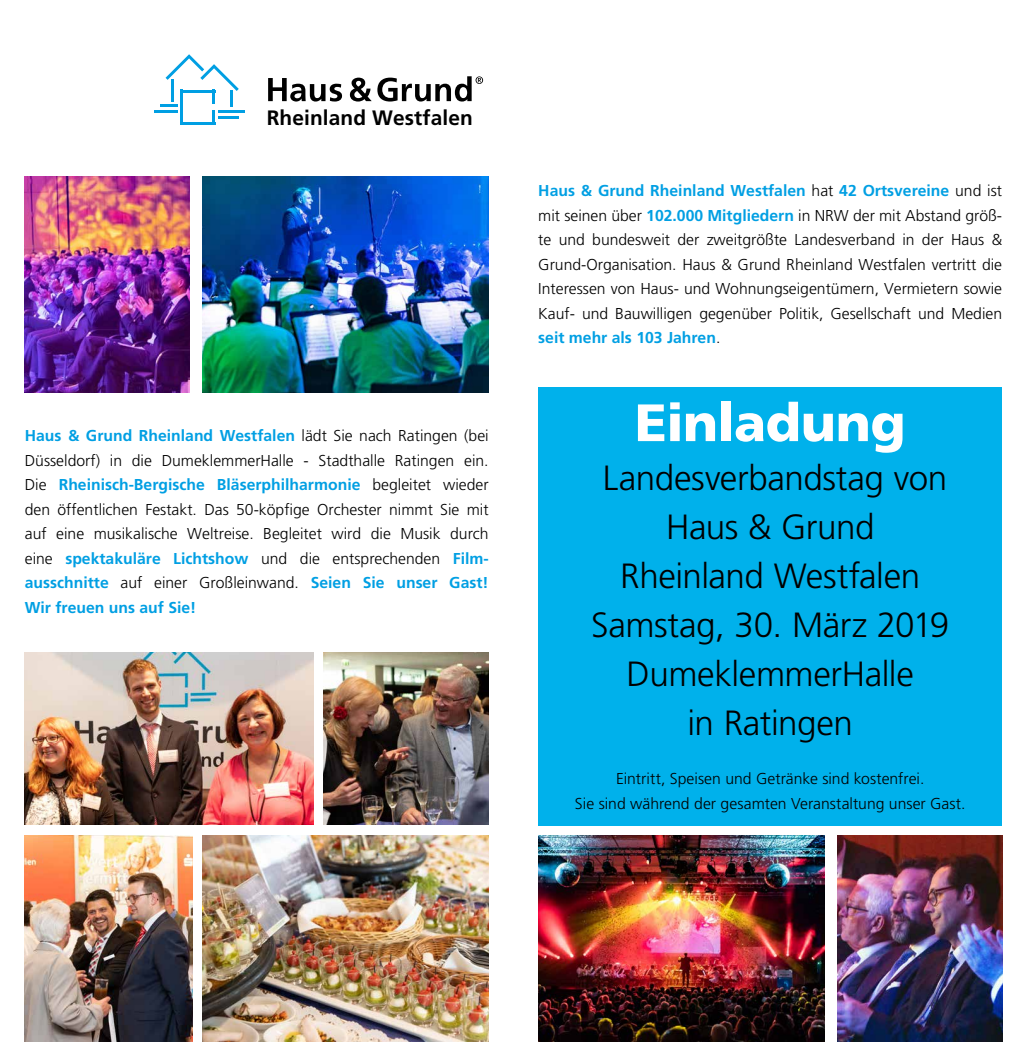
<style>
.page{position:relative;width:1027px;height:1042px;background:#fff}
.page>*{position:absolute;margin:0;border:0;box-sizing:border-box;transform-origin:0 0}
.t1{font:900 52.5px "Frutiger";letter-spacing:-.01em;color:#fff}
.t2{font:300 35px/49px "Frutiger";letter-spacing:-.015em;color:#000;text-align:center}
.t3{font:700 20.82px "Frutiger LT";letter-spacing:.005em;color:#000}
.t4{font:300 15.75px/24.5px "Frutiger";color:#000;text-align:justify}
.s1{font-weight:700;color:#009fe3}
</style>
<div class="page">
<div style="left:538px;top:387px;width:464px;height:438px;background:#00b1eb"></div>
<img style="left:538px;top:835px;width:287px;height:207px">
<img style="left:837px;top:835px;width:165px;height:207px">
<img style="left:202px;top:177px;width:287px;height:215px">
<img style="left:25px;top:652px;width:289px;height:173px">
<img style="left:25px;top:177px;width:165px;height:215px">
<img style="left:324px;top:652px;width:165px;height:173px">
<svg style="left:268px;top:78px;width:74px;height:24px"></svg>
<svg style="left:350px;top:76px;width:133px;height:26px"></svg>
<hr style="left:180px;top:90px;width:3px;height:35px;background:#009fe3">
<hr style="left:212px;top:110px;width:3px;height:15px;background:#009fe3">
<hr style="left:180px;top:122px;width:35px;height:3px;background:#009fe3">
<hr style="left:180px;top:90px;width:35px;height:2px;background:#009fe3">
<hr style="left:218px;top:116px;width:21px;height:3px;background:#009fe3">
<hr style="left:218px;top:110px;width:27px;height:3px;background:#009fe3">
<hr style="left:212px;top:90px;width:3px;height:14px;background:#009fe3">
<hr style="left:230px;top:90px;width:3px;height:17px;background:#009fe3">
<hr style="left:160px;top:104px;width:17px;height:3px;background:#009fe3">
<hr style="left:154px;top:110px;width:23px;height:3px;background:#009fe3">
<hr style="left:171px;top:79px;width:3px;height:22px;background:#009fe3">
<svg style="left:166px;top:54px;width:73px;height:37px"></svg>
<img style="left:202px;top:835px;width:287px;height:207px">
<img style="left:25px;top:835px;width:167px;height:207px">
<h3 class="t3" style="left:267px;top:105px;width:208px">Rheinland Westfalen</h3>
<p class="t4" style="left:25px;top:423px;width:465px"><span class="s1">Haus &amp; Grund Rheinland Westfalen</span> lädt Sie nach Ratingen (bei Düsseldorf) in die DumeklemmerHalle - Stadthalle Ratingen ein.<br>Die <span class="s1">Rheinisch-Bergische Bläserphilharmonie</span> begleitet wieder den öffentlichen Festakt. Das 50-köpfige Orchester nimmt Sie mit auf eine musikalische Weltreise. Begleitet wird die Musik durch eine <span class="s1">spektakuläre Lichtshow</span> und die entsprechenden <span class="s1">Film&shy;ausschnitte</span> auf einer Großleinwand. <span class="s1">Seien Sie unser Gast!<br>Wir freuen uns auf Sie!</span></p>
<p class="t4" style="left:538px;top:178px;width:465px"><span class="s1">Haus &amp; Grund Rheinland Westfalen</span> hat <span class="s1">42 Ortsvereine</span> und ist mit seinen über <span class="s1">102.000 Mitgliedern</span> in NRW der mit Abstand größ&shy;te und bundesweit der zweitgrößte Landesverband in der Haus &amp; Grund-Organisation. Haus &amp; Grund Rheinland Westfalen vertritt die Interessen von Haus- und Wohnungseigentümern, Vermietern sowie Kauf- und Bauwilligen gegenüber Politik, Gesellschaft und Medien <span class="s1">seit mehr als 103 Jahren</span>.</p>
<h1 class="t1" style="left:635px;top:391px;width:272px">Einladung</h1>
<h2 class="t2" style="left:591px;top:453px;width:360px">Landesverbandstag von<br>Haus &amp; Grund<br>Rheinland Westfalen<br>Samstag, 30. März 2019<br>DumeklemmerHalle<br>in Ratingen</h2>
<p class="t4" style="left:575px;top:766px;width:392px;text-align:center">Eintritt, Speisen und Getränke sind kostenfrei.<br>Sie sind während der gesamten Veranstaltung unser Gast.</p>
</div>
